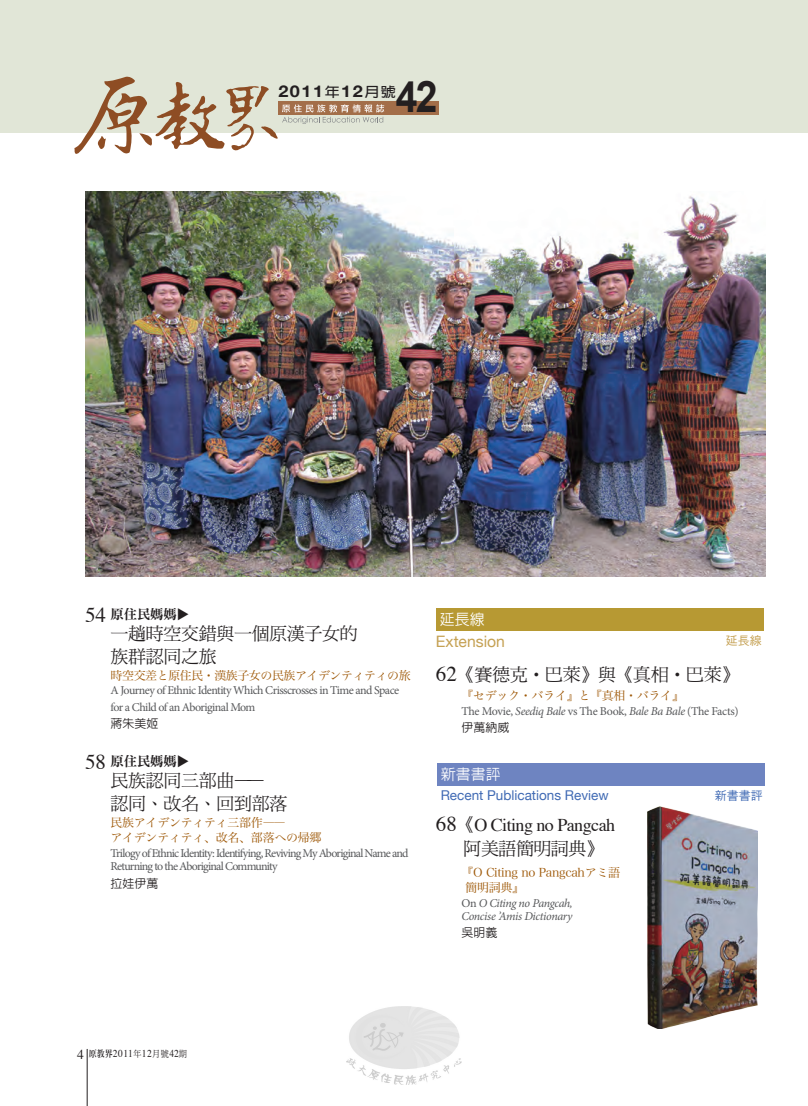
<style>
.page{position:relative;width:808px;height:1106px;background:#fff}
.page>*{position:absolute;margin:0;border:0;box-sizing:border-box;transform-origin:0 0}
.t1{font:700 43.5px "Arial";color:#231f20;scale:.9 1}
.t2{font:18px/22.5px "DF Ming Std W5";letter-spacing:-.02em;color:#231f20}
.t3{font:18px "Times";letter-spacing:-.03em;color:#231f20}
.t4{font:700 16.2px "Helvetica Neue";letter-spacing:.09em;color:#231f20;scale:1.11 1}
.t5{font:15.75px "Helvetica Neue";color:#c5a153}
.t6{font:500 15px "AR Hei B5";color:#fff}
.t7{font:13.5px "Helvetica Neue";color:#406ab4}
.t8{font:13.5px "DF Ming Std W9";letter-spacing:-.02em;color:#231f20}
.t9{font:12px/16.8px "Minion Pro";letter-spacing:-.06em;color:#57585a}
.t10{font:12px/15px "Hira Min Pro W3";letter-spacing:-.025em;color:#9e5807}
.t11{font:12px "Minion Pro";letter-spacing:-.025em;color:#57585a}
.t12{font:italic 12px/13.5px "Minion Pro";letter-spacing:-.035em;color:#57585a}
.t13{font:500 12px "AR Hei B5";color:#231f20}
.t14{font:12px "Heisei Kaku Go Std W3";color:#406ab4}
.t15{font:12px "Heisei Kaku Go Std W3";color:#c5a153}
.t16{font:10.5px "Times";letter-spacing:.05em;color:#231f20;scale:.9 1}
.s1{font-family:"AR Hei B5";font-size:13.5px}
.s2{font-family:"Times";font-size:21px}
.s3{font-style:italic}
.s4{font-size:21px}
.s5{font-family:"DF Ming Std W5"}
.s6{font-style:normal}
.s7{font-size:13.5px}
.s8{font-family:"AR Ming B5";font-weight:800;font-size:9px}
.s9{font-family:"DF Ming Std W5";font-size:9px}
</style>
<div class="page">
<hr style="left:87px;top:1048px;width:1px;height:58px;background:#231f20">
<div style="left:0;top:0;width:808px;height:132px;background:#e1e6d7"></div>
<div style="left:278px;top:102px;width:161px;height:13px;background:#a36e49"></div>
<svg style="left:74px;top:76px;width:310px;height:78px"></svg>
<div style="left:437px;top:763px;width:327px;height:22px;background:#6e84c1"></div>
<div style="left:436px;top:608px;width:327px;height:23px;background:#b79933"></div>
<img style="left:85px;top:191px;width:680px;height:385px">
<img style="left:647px;top:806px;width:111px;height:223px">
<img style="left:347px;top:1006px;width:114px;height:78px">
<h1 class="t1" style="left:396px;top:68px;width:48px">42</h1>
<h3 class="t4" style="left:278px;top:81px;width:107px">2011<span class="s1">年</span>12<span class="s1">月號</span></h3>
<p class="t8" style="left:85px;top:606px;width:93px"><span class="s2">54</span> 原住民媽媽</p>
<p class="t8" style="left:176px;top:620px;width:15px;rotate:-90deg">▼</p>
<h2 class="t2" style="left:111px;top:622px;width:249px">一趟時空交錯與一個原漢子女的族群認同之旅</h2>
<p class="t10" style="left:111px;top:667px;width:302px">時空交差と原住民・漢族子女の民族アイデンティティの旅</p>
<p class="t9" style="left:111px;top:682px;width:290px">A Journey of Ethnic Identity Which Crisscrosses in Time and Space for a Child of an Aboriginal Mom</p>
<p class="t13" style="left:111px;top:717px;width:50px">蔣朱美姬</p>
<p class="t8" style="left:85px;top:753px;width:93px"><span class="s2">58</span> 原住民媽媽</p>
<p class="t8" style="left:176px;top:767px;width:15px;rotate:-90deg">▼</p>
<h2 class="t2" style="left:111px;top:769px;width:178px">民族認同三部曲——<br>認同、改名、回到部落</h2>
<p class="t10" style="left:111px;top:814px;width:212px">民族アイデンティティ三部作――<br>アイデンティティ、改名、部落への帰郷</p>
<p class="t9" style="left:111px;top:846px;width:299px;line-height:13.5px">Trilogy of Ethnic Identity: Identifying, Reviving My Aboriginal Name and<br>Returning to the Aboriginal Community</p>
<p class="t13" style="left:111px;top:877px;width:50px">拉娃伊萬</p>
<p class="t6" style="left:440px;top:612px;width:46px">延長線</p>
<h3 class="t5" style="left:436px;top:632px;width:71px">Extension</h3>
<p class="t15" style="left:726px;top:632px;width:37px">延長線</p>
<h2 class="t2" style="left:436px;top:663px;width:305px"><span class="s2">62</span>《賽德克‧巴萊》與《真相‧巴萊》</h2>
<p class="t10" style="left:461px;top:687px;width:224px">『セデック・バライ』と『真相・バライ』</p>
<p class="t11" style="left:461px;top:703px;width:279px">The Movie, <span class="s3">Seediq Bale</span> vs The Book, <span class="s3">Bale Ba Bale</span> (The Facts)</p>
<p class="t13" style="left:461px;top:721px;width:49px">伊萬納威</p>
<p class="t6" style="left:441px;top:767px;width:61px">新書書評</p>
<p class="t7" style="left:441px;top:787px;width:169px">Recent Publications Review</p>
<p class="t14" style="left:715px;top:787px;width:49px">新書書評</p>
<h2 class="t3" style="left:436px;top:808px;width:181px"><span class="s4">68</span><span class="s5">《</span>O Citing no Pangcah</h2>
<h2 class="t2" style="left:464px;top:837px;width:142px">阿美語簡明詞典》</h2>
<p class="t10" style="left:465px;top:864px;width:156px;text-indent:-4px">『O Citing no Pangcahアミ語簡明詞典』</p>
<p class="t12" style="left:461px;top:896px;width:113px"><span class="s6">On</span> O Citing no Pangcah,<br>Concise ’Amis Dictionary</p>
<p class="t13" style="left:461px;top:926px;width:37px">吳明義</p>
<p class="t16" style="left:77px;top:1043px;width:123px"><span class="s7">4</span> <span class="s8">原教界</span>2011<span class="s9">年</span>12<span class="s9">月號</span>42<span class="s9">期</span></p>
</div>
